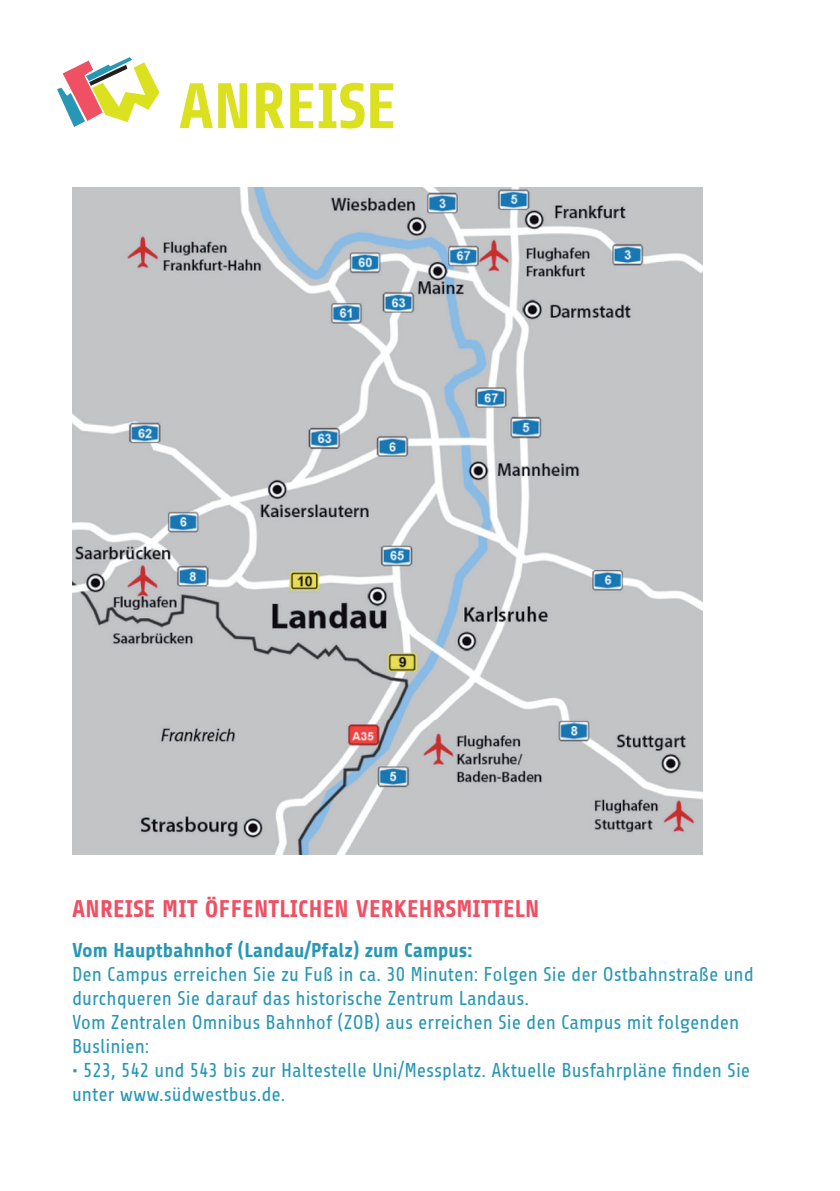
<style>
.page{position:relative;width:840px;height:1191px;background:#fff}
.page>*{position:absolute;margin:0;border:0;box-sizing:border-box;transform-origin:0 0}
.t1{font:700 64px "Share";color:#dbe11e}
.t2{font:700 24px "Share";letter-spacing:.01em;color:#ef5063}
.t3{font:20px/24px "Share";color:#2897b6}
.t4{font:700 20px "Share";color:#2897b6}
</style>
<div class="page">
<svg style="left:57px;top:57px;width:102px;height:70px"></svg>
<img style="left:72px;top:187px;width:630px;height:533px">
<img style="left:72px;top:720px;width:630px;height:134px">
<h1 class="t1" style="left:179px;top:71px;width:219px">ANREISE</h1>
<p class="t2" style="left:72px;top:896px;width:468px">ANREISE MIT ÖFFENTLICHEN VERKEHRSMITTELN</p>
<p class="t4" style="left:72px;top:939px;width:401px">Vom Hauptbahnhof (Landau/Pfalz) zum Campus:</p>
<p class="t3" style="left:72px;top:963px;width:683px">Den Campus erreichen Sie zu Fuß in ca. 30 Minuten: Folgen Sie der Ostbahnstraße und durchqueren Sie darauf das historische Zentrum Landaus.<br>Vom Zentralen Omnibus Bahnhof (ZOB) aus erreichen Sie den Campus mit folgenden Buslinien:</p>
<p class="t3" style="left:72px;top:1059px;width:679px">• 523, 542 und 543 bis zur Haltestelle Uni/Messplatz. Aktuelle Busfahrpläne finden Sie unter www.südwestbus.de.</p>
</div>
